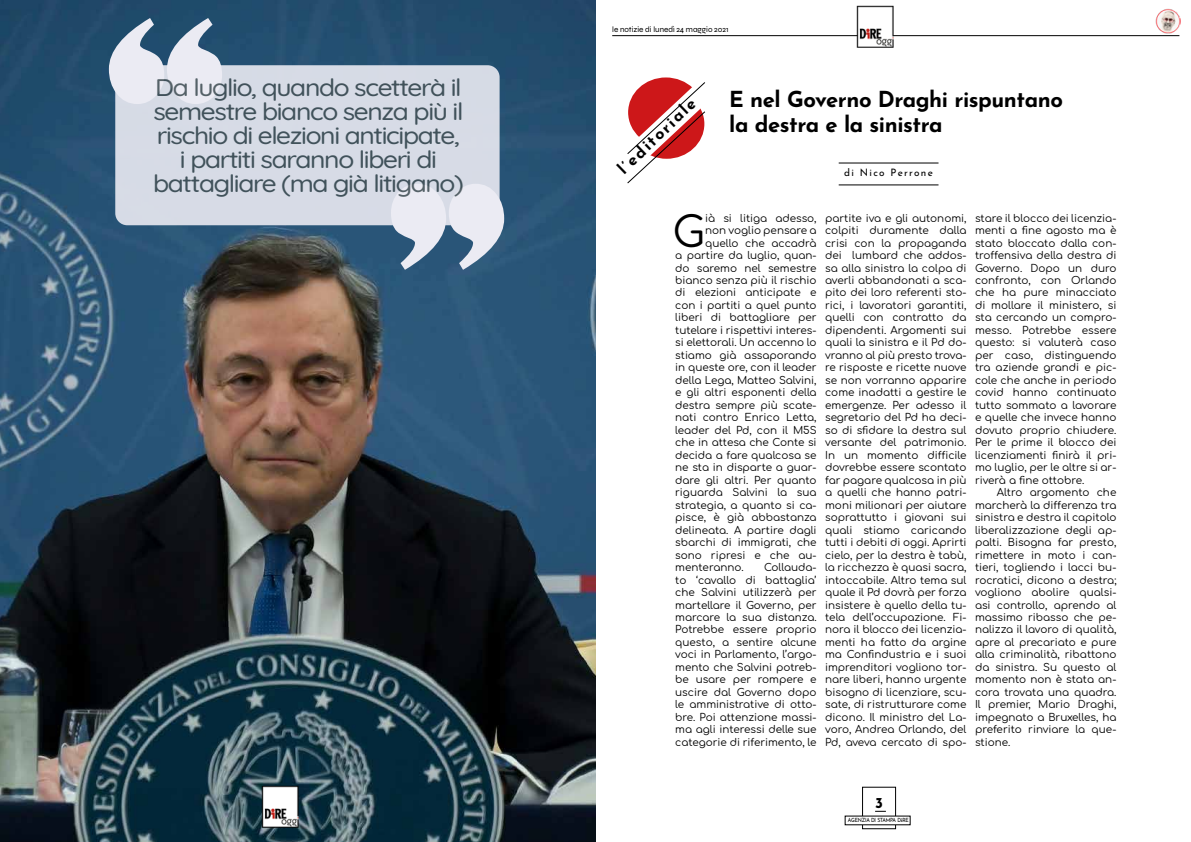
<style>
.page{position:relative;width:1191px;height:842px;background:#fff}
.page>*{position:absolute;margin:0;border:0;box-sizing:border-box;transform-origin:0 0}
.t1{font:42.4px "Comfortaa";color:#000}
.t2{font:300 24px/24px "Quicksand";letter-spacing:-.05em;color:#445258;text-align:center;scale:1.1 1}
.t3{font:700 22px/25px "Josefin Sans";letter-spacing:-.02em;color:#000}
.t4{font:700 16px "Josefin Sans";color:#000}
.t5{font:700 15px "Josefin Sans";color:#000}
.t6{font:10.4px/12.5px "Comfortaa";color:#000;text-align:justify}
.t7{font:10.2px "Josefin Sans";letter-spacing:.13em;color:#000}
.t8{font:8px "Syne";color:#000}
.t9{font:5.7px "Josefin Sans";letter-spacing:-.04em;color:#000;scale:.88 1}
.s1{font-weight:700}
</style>
<div class="page">
<svg style="left:627px;top:77px;width:78px;height:107px"></svg>
<img style="left:1155px;top:8px;width:25px;height:26px">
<hr style="left:838px;top:184px;width:100px;height:1px;background:#000">
<hr style="left:838px;top:162px;width:100px;height:1px;background:#000">
<img style="left:0;top:0;width:595px;height:842px">
<svg style="left:109px;top:18px;width:113px;height:86px;background:#7f96ab"></svg>
<svg style="left:391px;top:184px;width:113px;height:86px;background:#8199af"></svg>
<svg style="left:115px;top:65px;width:384px;height:160px;background:#d8dce7"></svg>
<hr style="left:612px;top:35px;width:567px;height:1px;background:#000">
<img style="left:842px;top:5px;width:74px;height:42px">
<img style="left:247px;top:784px;width:73px;height:43px">
<div style="left:862px;top:787px;width:34px;height:42px;background:#fff;border:1px solid #000"></div>
<div style="left:845px;top:816px;width:65px;height:9px;background:#fff"></div>
<h2 class="t2" style="left:153px;top:73px;width:284px">Da luglio, quando scetterà il semestre bianco senza più il rischio di elezioni anticipate, i partiti saranno liberi di battagliare (ma già litigano)</h2>
<p class="t8" style="left:612px;top:24px;width:118px">le notizie di lunedì 24 maggio 2021</p>
<h3 class="t4" style="left:612px;top:162px;width:103px;rotate:-44deg">l’editoriale</h3>
<h3 class="t3" style="left:729px;top:85px;width:335px">E nel Governo Draghi rispuntano la destra e la sinistra</h3>
<p class="t7" style="left:844px;top:165px;width:90px">di Nico Perrone</p>
<h1 class="t1" style="left:672px;top:193px;width:34px">G</h1>
<p class="t6" style="left:705px;top:210px;width:113px">ià si litiga adesso,</p>
<p class="t6" style="left:705px;top:223px;width:113px">non voglio pensare a</p>
<p class="t6" style="left:705px;top:235px;width:113px">quello che accadrà</p>
<p class="t6" style="left:675px;top:248px;width:143px">a partire da luglio, quan-</p>
<p class="t6" style="left:675px;top:260px;width:143px">do saremo nel semestre</p>
<p class="t6" style="left:675px;top:273px;width:143px">bianco senza più il rischio</p>
<p class="t6" style="left:675px;top:285px;width:143px">di elezioni anticipate e</p>
<p class="t6" style="left:675px;top:298px;width:143px">con i partiti a quel punto</p>
<p class="t6" style="left:675px;top:310px;width:143px">liberi di battagliare per</p>
<p class="t6" style="left:675px;top:323px;width:143px">tutelare i rispettivi interes-</p>
<p class="t6" style="left:675px;top:335px;width:143px">si elettorali. Un accenno lo</p>
<p class="t6" style="left:675px;top:348px;width:143px">stiamo già assaporando</p>
<p class="t6" style="left:675px;top:360px;width:143px">in queste ore, con il leader</p>
<p class="t6" style="left:675px;top:372px;width:143px">della Lega, Matteo Salvini,</p>
<p class="t6" style="left:675px;top:385px;width:143px">e gli altri esponenti della</p>
<p class="t6" style="left:675px;top:397px;width:143px">destra sempre più scate-</p>
<p class="t6" style="left:675px;top:410px;width:143px">nati contro Enrico Letta,</p>
<p class="t6" style="left:675px;top:422px;width:143px">leader del Pd, con il M5S</p>
<p class="t6" style="left:675px;top:435px;width:143px">che in attesa che Conte si</p>
<p class="t6" style="left:675px;top:447px;width:143px">decida a fare qualcosa se</p>
<p class="t6" style="left:675px;top:460px;width:143px">ne sta in disparte a guar-</p>
<p class="t6" style="left:675px;top:472px;width:143px">dare gli altri. Per quanto</p>
<p class="t6" style="left:675px;top:485px;width:143px">riguarda Salvini la sua</p>
<p class="t6" style="left:675px;top:497px;width:143px">strategia, a quanto si ca-</p>
<p class="t6" style="left:675px;top:510px;width:143px">pisce, è già abbastanza</p>
<p class="t6" style="left:675px;top:522px;width:143px">delineata. A partire dagli</p>
<p class="t6" style="left:675px;top:535px;width:143px">sbarchi di immigrati, che</p>
<p class="t6" style="left:675px;top:547px;width:143px">sono ripresi e che au-</p>
<p class="t6" style="left:675px;top:560px;width:70px">menteranno.</p>
<p class="t6" style="left:675px;top:560px;width:143px;text-indent:89px">Collauda&shy;to ‘cavallo di battaglia’ che Salvini utilizzerà per martellare il Governo, per marcare la sua distanza.<br>Potrebbe essere proprio questo, a sentire alcune voci in Parlamento, l’argo&shy;mento che Salvini potreb&shy;be usare per rompere e uscire dal Governo dopo le amministrative di otto&shy;bre. Poi attenzione massi&shy;ma agli interessi delle sue categorie di riferimento, le</p>
<p class="t6" style="left:825px;top:210px;width:143px">partite iva e gli autonomi, colpiti duramente dalla crisi con la propaganda dei lumbard che addos&shy;sa alla sinistra la colpa di averli abbandonati a sca&shy;pito dei loro referenti sto&shy;rici, i lavoratori garantiti, quelli con contratto da dipendenti. Argomenti sui quali la sinistra e il Pd do&shy;vranno al più presto trova&shy;re risposte e ricette nuove se non vorranno apparire come inadatti a gestire le emergenze. Per adesso il segretario del Pd ha deci&shy;so di sfidare la destra sul versante del patrimonio.<br>In un momento difficile dovrebbe essere scontato far pagare qualcosa in più a quelli che hanno patri&shy;moni milionari per aiutare soprattutto i giovani sui quali stiamo caricando tutti i debiti di oggi. Aprirti cielo, per la destra è tabù, la ricchezza è quasi sacra, intoccabile. Altro tema sul quale il Pd dovrà per forza insistere è quello della tu&shy;tela dell’occupazione. Fi&shy;nora il blocco dei licenzia&shy;menti ha fatto da argine ma Confindustria e i suoi imprenditori vogliono tor&shy;nare liberi, hanno urgente bisogno di licenziare, scu&shy;sate, di ristrutturare come dicono. Il ministro del La&shy;voro, Andrea Orlando, del Pd, aveva cercato di spo-</p>
<p class="t6" style="left:975px;top:210px;width:143px">stare il blocco dei licenzia&shy;menti a fine agosto ma è stato bloccato dalla con&shy;troffensiva della destra di Governo. Dopo un duro confronto, con Orlando che ha pure minacciato di mollare il ministero, si sta cercando un compro&shy;messo. Potrebbe essere questo: si valuterà caso per caso, distinguendo tra aziende grandi e pic&shy;cole che anche in periodo covid hanno continuato tutto sommato a lavorare e quelle che invece hanno dovuto proprio chiudere.<br>Per le prime il blocco dei licenziamenti finirà il pri&shy;mo luglio, per le altre si ar&shy;riverà a fine ottobre.</p>
<p class="t6" style="left:975px;top:485px;width:143px;text-indent:22px">Altro argomento che marcherà la differenza tra sinistra e destra il capitolo liberalizzazione degli ap&shy;palti. Bisogna far presto, rimettere in moto i can&shy;tieri, togliendo i lacci bu&shy;rocratici, dicono a destra; vogliono abolire qualsi&shy;asi controllo, aprendo al massimo ribasso che pe&shy;nalizza il lavoro di qualità, apre al precariato e pure alla criminalità, ribattono da sinistra. Su questo al momento non è stata an&shy;cora trovata una quadra.<br>Il premier, Mario Draghi, impegnato a Bruxelles, ha preferito rinviare la que&shy;stione.</p>
<h3 class="t5" style="left:875px;top:792px;width:9px">3</h3>
<p class="t9" style="left:848px;top:816px;width:71px">AGENZIA DI STAMPA D<span class="s1">i</span>RE</p>
</div>
